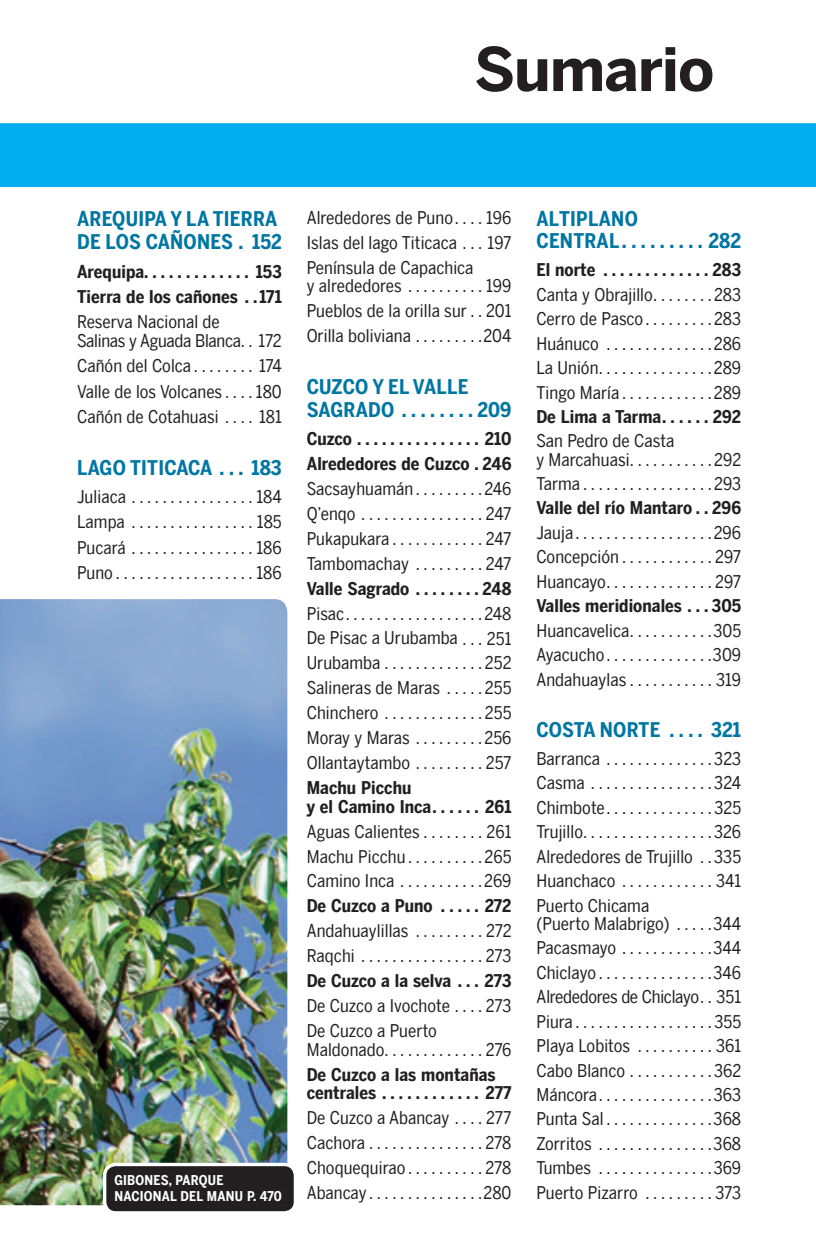
<style>
.page{position:relative;width:816px;height:1244px;background:#fff}
.page>*{position:absolute;margin:0;border:0;box-sizing:border-box;transform-origin:0 0}
.t1{font:700 59.62px "LP Benton Sans";letter-spacing:-.02em;color:#231f20}
.Contents_-_OTR_-_H1{font:700 20.25px/23.4px "LP Benton Sans Cond";letter-spacing:.01em;color:#0076a3}
.Contents_-_OTR_-_H3{font:17.55px/18.4px "LP Benton Sans Cond";letter-spacing:.005em;color:#231f20}
.Contents_-_OTR_-_H2{font:700 17.55px/18.4px "LP Benton Sans Cond";letter-spacing:.005em;color:#231f20}
.Contents_-_OTR_-_H3-2{font:17.55px/18.9px "LP Benton Sans Cond";letter-spacing:-.015em;color:#231f20}
.Caption_-_Contents{font:700 13.5px/15.8px "LP Benton Sans Cond";letter-spacing:.015em;color:#fff}
</style>
<div class="page">
<div style="left:0;top:123px;width:816px;height:64px;background:#00aeef"></div>
<img style="left:0;top:599px;width:287px;height:606px">
<div style="left:105px;top:1164px;width:190px;height:48px;background:#231f20;border-radius:11px"></div>
<div style="left:103px;top:1162px;width:194px;height:52px;border:3px solid #fff;border-radius:11px"></div>
<p class="t1" style="left:474px;top:27px;width:242px">Sumario</p>
<p class="Contents_-_OTR_-_H1" style="left:77px;top:207px;width:206px">AREQUIPA Y LA TIERRA<br>DE LOS CAÑONES . 152</p>
<p class="Contents_-_OTR_-_H2" style="left:77px;top:262px;width:206px">Arequipa............. 153</p>
<p class="Contents_-_OTR_-_H2" style="left:77px;top:287px;width:206px">Tierra de los cañones . 171</p>
<p class="Contents_-_OTR_-_H3-2" style="left:77px;top:312px;width:206px">Reserva Nacional de<br>Salinas y Aguada Blanca. . 172</p>
<p class="Contents_-_OTR_-_H3" style="left:77px;top:357px;width:206px">Cañón del Colca . . . . . . . . 174</p>
<p class="Contents_-_OTR_-_H3" style="left:77px;top:382px;width:206px">Valle de los Volcanes . . . 180</p>
<p class="Contents_-_OTR_-_H3" style="left:77px;top:407px;width:206px">Cañón de Cotahuasi . . . . 181</p>
<p class="Contents_-_OTR_-_H1" style="left:77px;top:455px;width:206px">LAGO TITICACA . . . 183</p>
<p class="Contents_-_OTR_-_H3" style="left:77px;top:487px;width:206px">Juliaca . . . . . . . . . . . . . . . . 184</p>
<p class="Contents_-_OTR_-_H3" style="left:77px;top:513px;width:206px">Lampa . . . . . . . . . . . . . . . . 185</p>
<p class="Contents_-_OTR_-_H3" style="left:77px;top:538px;width:206px">Pucará . . . . . . . . . . . . . . . . 186</p>
<p class="Contents_-_OTR_-_H3" style="left:77px;top:563px;width:206px">Puno . . . . . . . . . . . . . . . . . . 186</p>
<p class="Caption_-_Contents" style="left:114px;top:1171px;width:169px">GIBONES, PARQUE<br>NACIONAL DEL MANU P. 470</p>
<p class="Contents_-_OTR_-_H3" style="left:307px;top:208px;width:206px">Alrededores de Puno . . . . 196</p>
<p class="Contents_-_OTR_-_H3" style="left:307px;top:233px;width:206px">Islas del lago Titicaca . . . 197</p>
<p class="Contents_-_OTR_-_H3" style="left:307px;top:258px;width:206px">Península de Capachica<br>y alrededores . . . . . . . . . . 199</p>
<p class="Contents_-_OTR_-_H3" style="left:307px;top:301px;width:206px">Pueblos de la orilla sur . . 201</p>
<p class="Contents_-_OTR_-_H3" style="left:307px;top:326px;width:206px">Orilla boliviana . . . . . . . . 204</p>
<p class="Contents_-_OTR_-_H1" style="left:307px;top:375px;width:206px">CUZCO Y EL VALLE<br>SAGRADO . . . . . . . . 209</p>
<p class="Contents_-_OTR_-_H2" style="left:307px;top:429px;width:206px">Cuzco . . . . . . . . . . . . . . . 210</p>
<p class="Contents_-_OTR_-_H2" style="left:307px;top:454px;width:206px">Alrededores de Cuzco. 246</p>
<p class="Contents_-_OTR_-_H3" style="left:307px;top:479px;width:206px">Sacsayhuamán . . . . . . . . 246</p>
<p class="Contents_-_OTR_-_H3" style="left:307px;top:504px;width:206px">Q’enqo . . . . . . . . . . . . . . . . 247</p>
<p class="Contents_-_OTR_-_H3" style="left:307px;top:529px;width:206px">Pukapukara . . . . . . . . . . . . 247</p>
<p class="Contents_-_OTR_-_H3" style="left:307px;top:554px;width:206px">Tambomachay . . . . . . . . . 247</p>
<p class="Contents_-_OTR_-_H2" style="left:307px;top:579px;width:206px">Valle Sagrado . . . . . . . 248</p>
<p class="Contents_-_OTR_-_H3" style="left:307px;top:604px;width:206px">Pisac . . . . . . . . . . . . . . . . . 248</p>
<p class="Contents_-_OTR_-_H3" style="left:307px;top:629px;width:206px">De Pisac a Urubamba . . . 251</p>
<p class="Contents_-_OTR_-_H3" style="left:307px;top:654px;width:206px">Urubamba . . . . . . . . . . . . 252</p>
<p class="Contents_-_OTR_-_H3" style="left:307px;top:679px;width:206px">Salineras de Maras . . . . 255</p>
<p class="Contents_-_OTR_-_H3" style="left:307px;top:703px;width:206px">Chinchero . . . . . . . . . . . . 255</p>
<p class="Contents_-_OTR_-_H3" style="left:307px;top:728px;width:206px">Moray y Maras . . . . . . . . 256</p>
<p class="Contents_-_OTR_-_H3" style="left:307px;top:753px;width:206px">Ollantaytambo . . . . . . . . . 257</p>
<p class="Contents_-_OTR_-_H2" style="left:307px;top:778px;width:206px">Machu Picchu<br>y el Camino Inca . . . . . . 261</p>
<p class="Contents_-_OTR_-_H3" style="left:307px;top:822px;width:206px">Aguas Calientes . . . . . . . . 261</p>
<p class="Contents_-_OTR_-_H3" style="left:307px;top:847px;width:206px">Machu Picchu . . . . . . . . . 265</p>
<p class="Contents_-_OTR_-_H3" style="left:307px;top:872px;width:206px">Camino Inca . . . . . . . . . . 269</p>
<p class="Contents_-_OTR_-_H2" style="left:307px;top:896px;width:206px">De Cuzco a Puno . . . . . 272</p>
<p class="Contents_-_OTR_-_H3" style="left:307px;top:921px;width:206px">Andahuaylillas . . . . . . . . . 272</p>
<p class="Contents_-_OTR_-_H3" style="left:307px;top:946px;width:206px">Raqchi . . . . . . . . . . . . . . . . 273</p>
<p class="Contents_-_OTR_-_H2" style="left:307px;top:971px;width:206px">De Cuzco a la selva . . . 273</p>
<p class="Contents_-_OTR_-_H3" style="left:307px;top:996px;width:206px">De Cuzco a Ivochote . . . . 273</p>
<p class="Contents_-_OTR_-_H3" style="left:307px;top:1021px;width:206px">De Cuzco a Puerto<br>Maldonado.............276</p>
<p class="Contents_-_OTR_-_H2" style="left:307px;top:1064px;width:206px">De Cuzco a las montañas centrales . . . . . . . . . . . . 277</p>
<p class="Contents_-_OTR_-_H3" style="left:307px;top:1108px;width:206px">De Cuzco a Abancay . . . . 277</p>
<p class="Contents_-_OTR_-_H3" style="left:307px;top:1133px;width:206px">Cachora . . . . . . . . . . . . . . 278</p>
<p class="Contents_-_OTR_-_H3" style="left:307px;top:1158px;width:206px">Choquequirao . . . . . . . . . 278</p>
<p class="Contents_-_OTR_-_H3" style="left:307px;top:1183px;width:206px">Abancay . . . . . . . . . . . . . . 280</p>
<p class="Contents_-_OTR_-_H1" style="left:536px;top:207px;width:206px;line-height:22.5px">ALTIPLANO<br>CENTRAL . . . . . . . . . 282</p>
<p class="Contents_-_OTR_-_H2" style="left:536px;top:260px;width:206px">El norte . . . . . . . . . . . . . 283</p>
<p class="Contents_-_OTR_-_H3" style="left:536px;top:285px;width:206px">Canta y Obrajillo . . . . . . . 283</p>
<p class="Contents_-_OTR_-_H3" style="left:536px;top:309px;width:206px">Cerro de Pasco . . . . . . . . 283</p>
<p class="Contents_-_OTR_-_H3" style="left:536px;top:334px;width:206px">Huánuco . . . . . . . . . . . . . 286</p>
<p class="Contents_-_OTR_-_H3" style="left:536px;top:358px;width:206px">La Unión . . . . . . . . . . . . . . 289</p>
<p class="Contents_-_OTR_-_H3" style="left:536px;top:383px;width:206px">Tingo María . . . . . . . . . . . 289</p>
<p class="Contents_-_OTR_-_H2" style="left:536px;top:407px;width:206px">De Lima a Tarma . . . . . . 292</p>
<p class="Contents_-_OTR_-_H3" style="left:536px;top:432px;width:206px">San Pedro de Casta<br>y Marcahuasi . . . . . . . . . . 292</p>
<p class="Contents_-_OTR_-_H3" style="left:536px;top:474px;width:206px">Tarma . . . . . . . . . . . . . . . . 293</p>
<p class="Contents_-_OTR_-_H2" style="left:536px;top:499px;width:206px">Valle del río Mantaro . 296</p>
<p class="Contents_-_OTR_-_H3" style="left:536px;top:523px;width:206px">Jauja . . . . . . . . . . . . . . . . . 296</p>
<p class="Contents_-_OTR_-_H3" style="left:536px;top:548px;width:206px">Concepción . . . . . . . . . . . 297</p>
<p class="Contents_-_OTR_-_H3" style="left:536px;top:572px;width:206px">Huancayo . . . . . . . . . . . . . 297</p>
<p class="Contents_-_OTR_-_H2" style="left:536px;top:596px;width:206px">Valles meridionales . . 305</p>
<p class="Contents_-_OTR_-_H3" style="left:536px;top:621px;width:206px">Huancavelica . . . . . . . . . . 305</p>
<p class="Contents_-_OTR_-_H3" style="left:536px;top:645px;width:206px">Ayacucho . . . . . . . . . . . . . 309</p>
<p class="Contents_-_OTR_-_H3" style="left:536px;top:670px;width:206px">Andahuaylas . . . . . . . . . . . 319</p>
<p class="Contents_-_OTR_-_H1" style="left:536px;top:718px;width:206px">COSTA NORTE . . . . 321</p>
<p class="Contents_-_OTR_-_H3" style="left:536px;top:749px;width:206px">Barranca . . . . . . . . . . . . . 323</p>
<p class="Contents_-_OTR_-_H3" style="left:536px;top:773px;width:206px">Casma . . . . . . . . . . . . . . . 324</p>
<p class="Contents_-_OTR_-_H3" style="left:536px;top:798px;width:206px">Chimbote . . . . . . . . . . . . . 325</p>
<p class="Contents_-_OTR_-_H3" style="left:536px;top:822px;width:206px">Trujillo.................326</p>
<p class="Contents_-_OTR_-_H3" style="left:536px;top:847px;width:206px">Alrededores de Trujillo . 335</p>
<p class="Contents_-_OTR_-_H3" style="left:536px;top:871px;width:206px">Huanchaco . . . . . . . . . . . . 341</p>
<p class="Contents_-_OTR_-_H3" style="left:536px;top:896px;width:206px">Puerto Chicama<br>(Puerto Malabrigo) . . . . 344</p>
<p class="Contents_-_OTR_-_H3" style="left:536px;top:938px;width:206px">Pacasmayo . . . . . . . . . . . 344</p>
<p class="Contents_-_OTR_-_H3" style="left:536px;top:963px;width:206px">Chiclayo . . . . . . . . . . . . . . 346</p>
<p class="Contents_-_OTR_-_H3-2" style="left:536px;top:987px;width:206px">Alrededores de Chiclayo . . 351</p>
<p class="Contents_-_OTR_-_H3" style="left:536px;top:1012px;width:206px">Piura . . . . . . . . . . . . . . . . . 355</p>
<p class="Contents_-_OTR_-_H3" style="left:536px;top:1036px;width:206px">Playa Lobitos . . . . . . . . . . 361</p>
<p class="Contents_-_OTR_-_H3" style="left:536px;top:1061px;width:206px">Cabo Blanco . . . . . . . . . . 362</p>
<p class="Contents_-_OTR_-_H3" style="left:536px;top:1085px;width:206px">Máncora . . . . . . . . . . . . . . 363</p>
<p class="Contents_-_OTR_-_H3" style="left:536px;top:1109px;width:206px">Punta Sal . . . . . . . . . . . . . 368</p>
<p class="Contents_-_OTR_-_H3" style="left:536px;top:1134px;width:206px">Zorritos . . . . . . . . . . . . . . 368</p>
<p class="Contents_-_OTR_-_H3" style="left:536px;top:1158px;width:206px">Tumbes . . . . . . . . . . . . . . 369</p>
<p class="Contents_-_OTR_-_H3" style="left:536px;top:1183px;width:206px">Puerto Pizarro . . . . . . . . . 373</p>
</div>
